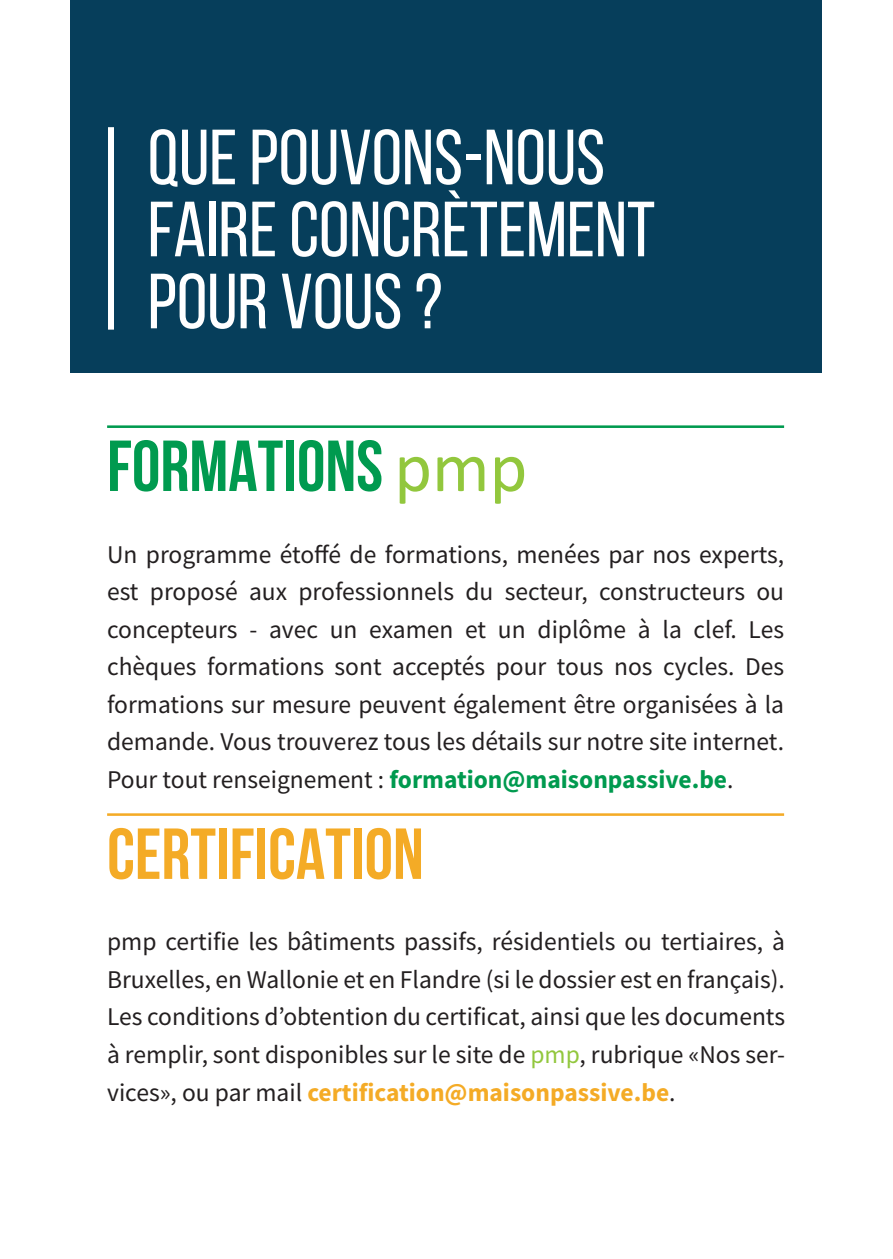
<style>
.page{position:relative;width:893px;height:1259px;background:#fff}
.page>*{position:absolute;margin:0;border:0;box-sizing:border-box;transform-origin:0 0}
.t1{font:78px/72px "Bebas Neue";color:#fff}
.t2{font:700 72px "Bebas Neue";color:#f4ab26}
.t3{font:700 72px "Bebas Neue";color:#009a4f}
.t4{font:25.5px/37.5px "Source Sans Pro";color:#231f20;text-align:justify}
.s1{font-family:"Calibri";font-weight:400;color:#92c73d}
.s2{font-weight:700;color:#009a4f}
.s3{color:#92c73d}
.s4{font-weight:700;color:#f4ab26}
</style>
<div class="page">
<div style="left:71px;top:0;width:751px;height:372px;background:#063e5b"></div>
<hr style="left:107px;top:425px;width:677px;height:3px;background:#009a4f">
<hr style="left:107px;top:813px;width:677px;height:3px;background:#f4ab26">
<div style="left:108px;top:127px;width:6px;height:203px;background:#fff"></div>
<h1 class="t1" style="left:148px;top:121px;width:509px">QUE POUVONS-NOUS<br>FAIRE CONCRÈTEMENT<br>POUR VOUS ?</h1>
<h2 class="t3" style="left:107px;top:426px;width:422px">FORMATIONS <span class="s1">pmp</span></h2>
<p class="t4" style="left:107px;top:535px;width:678px">Un programme étoffé de formations, menées par nos experts, est proposé aux professionnels du secteur, constructeurs ou concepteurs - avec un examen et un diplôme à la clef. Les chèques formations sont acceptés pour tous nos cycles. Des formations sur mesure peuvent également être organisées à la demande. Vous trouverez tous les détails sur notre site internet.<br>Pour tout renseignement : <span class="s2">formation@maisonpassive.be</span>.</p>
<h2 class="t2" style="left:107px;top:814px;width:318px">CERTIFI-CATION</h2>
<p class="t4" style="left:107px;top:923px;width:679px">pmp certifie les bâtiments passifs, résidentiels ou tertiaires, à Bruxelles, en Wallonie et en Flandre (si le dossier est en français).<br>Les conditions d’obtention du certificat, ainsi que les documents à remplir, sont disponibles sur le site de <span class="s3">pmp</span>, rubrique «Nos ser&shy;vices», ou par mail <span class="s4">certification@maisonpassive.be</span>.</p>
</div>
